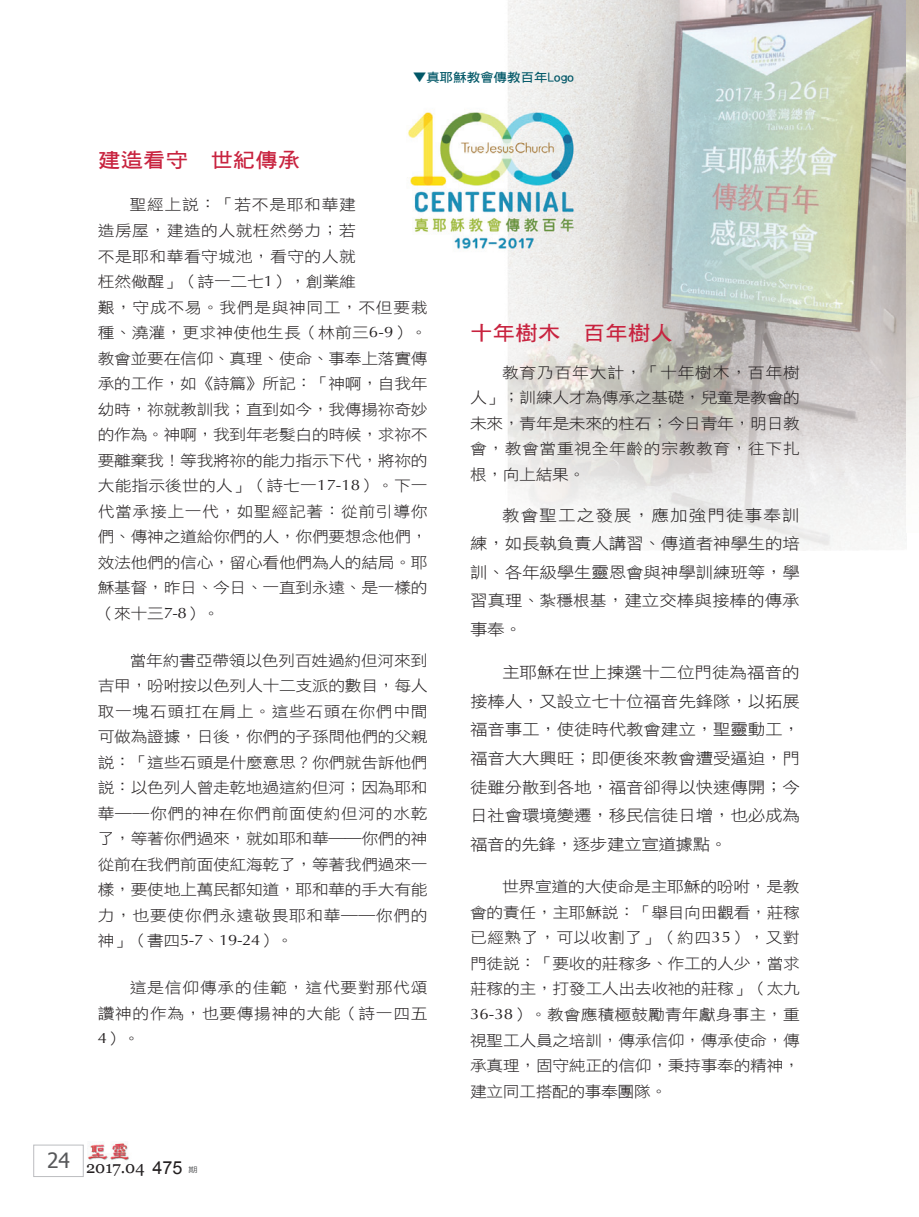
<style>
.page{position:relative;width:919px;height:1217px;background:#fff}
.page>*{position:absolute;margin:0;border:0;box-sizing:border-box;transform-origin:0 0}
.大標{font:20.25px "DF Hei W7 WIN BF";color:#c8233f;scale:1.11 1}
.t1{font:16.5px "Georgia";color:#231f20}
.t2{font:15.75px/28.5px "DF Hei W3 WIN BF";letter-spacing:-.01em;color:#231f20;text-align:justify;scale:1.11 1}
.t3{font:15.15px/25.5px "DF Hei W3 WIN BF";letter-spacing:-.02em;color:#231f20;text-align:justify;scale:1.11 1}
.圖說{font:12.45px "DF Hei W7 WIN BF";letter-spacing:-.025em;color:#015767;scale:1.11 1}
.t4{font:7.5px "DF Hei W5 WIN BF";color:#57585a;scale:1.25 1}
.s1{font-family:"Optima"}
.s2{font-family:"Arial";font-size:18px}
.s3{font-size:15.15px}
</style>
<div class="page">
<div style="left:33px;top:1144px;width:50px;height:32px;border:1px solid #bcbdc0"></div>
<img style="left:88px;top:1143px;width:41px;height:18px">
<img style="left:408px;top:0;width:498px;height:550px">
<img style="left:906px;top:0;width:12px;height:457px">
<p class="圖說" style="left:412px;top:70px;width:147px">▼真耶穌教會傳教百年Logo</p>
<p class="大標" style="left:98px;top:149px;width:184px">建造看守　世紀傳承</p>
<p class="t3" style="left:98px;top:192px;width:298px;text-align:left;text-indent:32px">聖經上說：「若不是耶和華建<br>造房屋，建造的人就枉然勞力；若<br>不是耶和華看守城池，看守的人就<br>枉然儆醒」（詩一二七<span class="s1">1</span>），創業維<br>艱，守成不易。我們是與神同工，不但要栽種、澆灌，更求神使他生長（林前三<span class="s1">6-9</span>）。教會並要在信仰、真理、使命、事奉上落實傳承的工作，如《詩篇》所記：「神啊，自我年幼時，祢就教訓我；直到如今，我傳揚祢奇妙的作為。神啊，我到年老髮白的時候，求祢不要離棄我！等我將祢的能力指示下代，將祢的大能指示後世的人」（詩七一<span class="s1">17-18</span>）。下一代當承接上一代，如聖經記著：從前引導你們、傳神之道給你們的人，你們要想念他們，效法他們的信心，留心看他們為人的結局。耶穌基督，昨日、今日、一直到永遠、是一樣的（來十三<span class="s1">7-8</span>）。</p>
<p class="t3" style="left:98px;top:647px;width:298px;text-indent:32px">當年約書亞帶領以色列百姓過約但河來到吉甲，吩咐按以色列人十二支派的數目，每人取一塊石頭扛在肩上。這些石頭在你們中間可做為證據，日後，你們的子孫問他們的父親說：「這些石頭是什麼意思？你們就告訴他們說：以色列人曾走乾地過這約但河；因為耶和華――你們的神在你們前面使約但河的水乾了，等著你們過來，就如耶和華――你們的神從前在我們前面使紅海乾了，等著我們過來一樣，要使地上萬民都知道，耶和華的手大有能力，也要使你們永遠敬畏耶和華――你們的神」（書四<span class="s1">5-7</span>、<span class="s1">19-24</span>）。</p>
<p class="t3" style="left:98px;top:974px;width:298px;text-indent:32px">這是信仰傳承的佳範，這代要對那代頌讚神的作為，也要傳揚神的大能（詩一四五<span class="s1">4</span>）。</p>
<p class="t1" style="left:47px;top:1156px;width:137px"><sup>24</sup> 2017.04 <span class="s2">475</span></p>
<p class="t4" style="left:188px;top:1165px;width:9px">期</p>
<p class="大標" style="left:470px;top:323px;width:184px">十年樹木　百年樹人</p>
<p class="t3" style="left:470px;top:359px;width:298px;text-indent:32px">教育乃百年大計，「十年樹木，百年樹人」；訓練人才為傳承之基礎，兒童是教會的未來，青年是未來的柱石；今日青年，明日教會，教會當重視全年齡的宗教教育，往下扎根，向上結果。</p>
<p class="t2" style="left:470px;top:501px;width:298px;text-indent:32px">教會聖工之發展，應加強門徒事奉訓練，如長執負責人講習、傳道者神學生的培訓、各年級學生靈恩會與神學訓練班等，學習真理<span class="s3">、紮穩根基</span>，建立交棒與接棒的傳承事奉。</p>
<p class="t2" style="left:470px;top:658px;width:298px;text-indent:32px">主耶穌在世上揀選十二位門徒為福音的接棒人，又設立七十位福音先鋒隊，以拓展福音事工，使徒時代教會建立，聖靈動工，福音大大興旺；即便後來教會遭受逼迫，門徒雖分散到各地，福音卻得以快速傳開；今日社會環境變遷，移民信徒日增，也必成為福音的先鋒，逐步建立宣道據點。</p>
<p class="t3" style="left:470px;top:873px;width:298px;text-indent:32px">世界宣道的大使命是主耶穌的吩咐，是教會的責任，主耶穌說：「舉目向田觀看，莊稼已經熟了，可以收割了」（約四<span class="s1">35</span>），又對門徒說：「要收的莊稼多、作工的人少，當求莊稼的主，打發工人出去收祂的莊稼」（太九<span class="s1">36-38</span>）。教會應積極鼓勵青年獻身事主，重視聖工人員之培訓，傳承信仰，傳承使命，傳承真理，固守純正的信仰，秉持事奉的精神，建立同工搭配的事奉團隊。</p>
</div>
